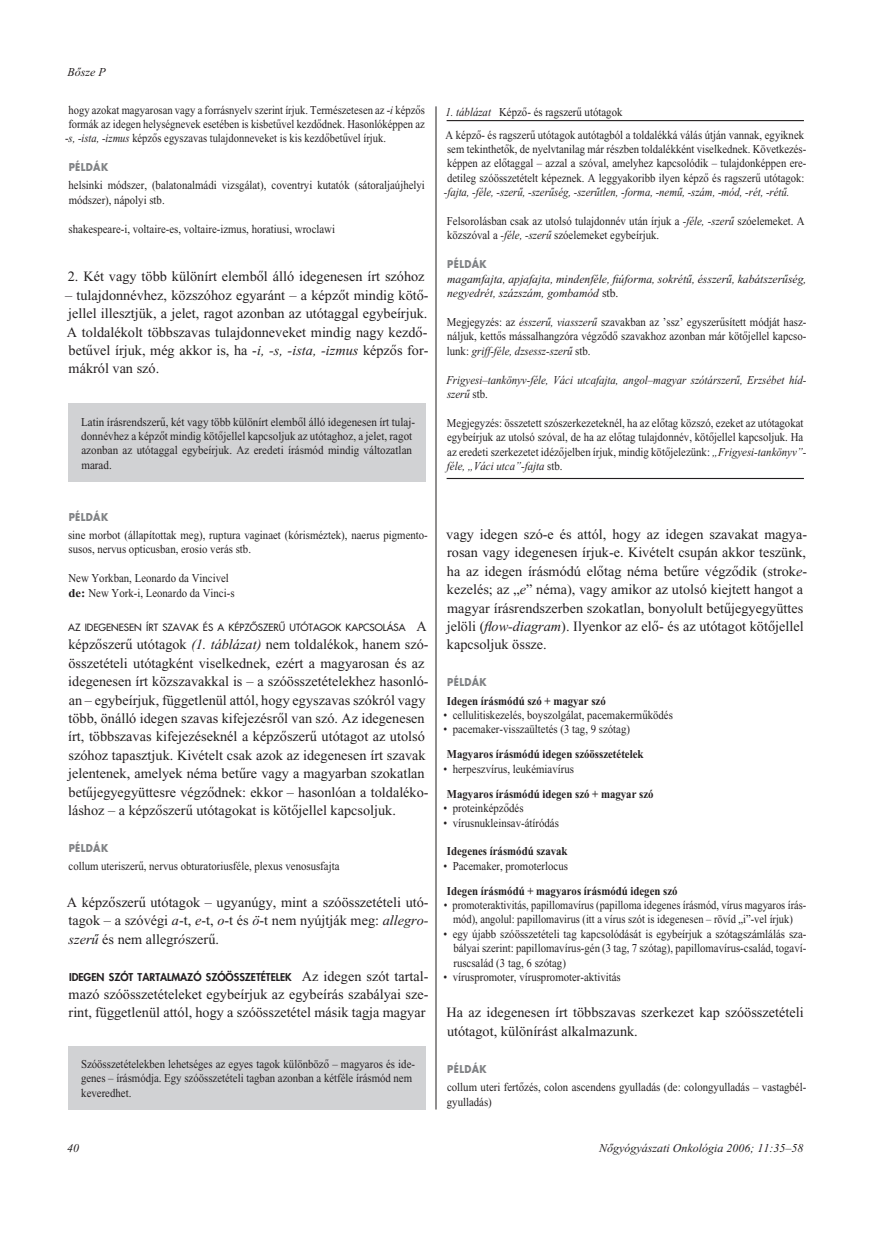
<style>
.page{position:relative;width:872px;height:1234px;background:#fff}
.page>*{position:absolute;margin:0;border:0;box-sizing:border-box;transform-origin:0 0}
.Kenyerbetu{font:14.25px/18.5px "Times New Roman PSH";color:#231f20}
.Példák{font:12px/14.4px "Times New Roman PSH";color:#231f20;scale:.9 1}
.Példák_behuzott{font:12px/14.4px "Times New Roman PSH";color:#231f20;scale:.9 1}
.Példák-2{font:12px/14.4px "Times New Roman PSH";color:#231f20;scale:.89 1}
.Megjegyzés{font:12px/14.4px "Times New Roman PSH";color:#231f20;text-align:justify;scale:.88 1}
.Doboz_szoveg{font:12px/14.4px "Times New Roman PSH";color:#231f20;scale:.92 1}
.Példák_behuzott-2{font:12px "Times New Roman PS Bold H";color:#231f20;scale:.9 1}
.Példák_behuzott-3{font:12px/14.4px "Times New Roman PSH";color:#231f20;text-align:center;scale:.87 1}
.Példák-3{font:12px/14.4px "Times New Roman PS Italic H";color:#231f20}
.Doboz_szoveg-2{font:12px/14.4px "Times New Roman PSH";color:#231f20;scale:.9 1}
.Megjegyzés-2{font:12px "Times New Roman PSH";color:#231f20;scale:.9 1}
.Példák-4{font:12px/14.4px "Times New Roman PS Italic H";color:#231f20;scale:.9 1}
.Abra_Tablazat{font:12px "Times New Roman PSH";color:#231f20;scale:.9 1}
.Kenyerbetu-2{font:10.5px "Futura Heavy H";color:#231f20}
.Példák_behuzott-4{font:10.5px "Futura Bold H";letter-spacing:.035em;color:#808285;scale:.9 1}
.Példák-5{font:10.5px "Futura Bold H";letter-spacing:.035em;color:#808285;scale:.9 1}
.Megjegyzés-3{font:10.5px "Futura Bold H";letter-spacing:.035em;color:#808285;scale:.9 1}
.Kenyerbetu-3{font:9.75px "Futura H";color:#231f20}
.s1{font-family:"Times New Roman PS Italic H"}
.s2{font-family:"Times New Roman PS Bold H"}
.s3{font-family:"Times New Roman PSH";font-size:14.25px}
.s4{font-family:"Times New Roman PSH"}
</style>
<div class="page">
<hr style="left:435px;top:106px;width:1px;height:1003px;background:#231f20">
<div style="left:68px;top:403px;width:357px;height:78px;background:#d1d2d4"></div>
<hr style="left:446px;top:120px;width:358px;height:1px;background:#231f20">
<hr style="left:446px;top:478px;width:358px;height:1px;background:#231f20">
<div style="left:68px;top:1045px;width:357px;height:64px;background:#d1d2d4"></div>
<p class="Példák-3" style="left:68px;top:65px;width:40px">Bôsze P</p>
<p class="Megjegyzés" style="left:65px;top:102px;width:410px">hogy azokat magyarosan vagy a forrásnyelv szerint írjuk. Természetesen az -<span class="s1">i</span> képzôs formák az idegen helységnevek esetében is kisbetûvel kezdôdnek. Hasonlóképpen az -<span class="s1">s, -ista, -izmus</span> képzôs egyszavas tulajdonneveket is kis kezdôbetûvel írjuk.</p>
<p class="Példák_behuzott-4" style="left:69px;top:160px;width:45px">PÉLDÁK</p>
<p class="Példák_behuzott" style="left:69px;top:178px;width:397px">helsinki módszer, (balatonalmádi vizsgálat), coventryi kutatók (sátoraljaújhelyi módszer), nápolyi stb.</p>
<p class="Példák_behuzott" style="left:69px;top:221px;width:297px">shakespeare-i, voltaire-es, voltaire-izmus, horatiusi, wroclawi</p>
<p class="Kenyerbetu" style="left:68px;top:267px;width:358px">2. Két vagy több különírt elembôl álló idegenesen írt szóhoz</p>
<p class="Kenyerbetu" style="left:65px;top:286px;width:365px">– tulajdonnévhez, közszóhoz egyaránt – a képzôt mindig kötô&shy;jellel illesztjük, a jelet, ragot azonban az utótaggal egybeírjuk.<br>A toldalékolt többszavas tulajdonneveket mindig nagy kezdô&shy;betûvel írjuk, még akkor is, ha -<span class="s1">i, -s, -ista, -izmus</span> képzôs for&shy;mákról van szó.</p>
<p class="Doboz_szoveg" style="left:81px;top:414px;width:364px">Latin írásrendszerû, két vagy több különírt elembôl álló idegenesen írt tulaj&shy;donnévhez a képzôt mindig kötôjellel kapcsoljuk az utótaghoz, a jelet, ragot azonban az utótaggal egybeírjuk. Az eredeti írásmód mindig változatlan marad.</p>
<p class="Példák-5" style="left:69px;top:509px;width:45px">PÉLDÁK</p>
<p class="Példák" style="left:68px;top:527px;width:400px">sine morbot (állapítottak meg), ruptura vaginaet (kórisméztek), naerus pigmento&shy;susos, nervus opticusban, erosio verás stb.</p>
<p class="Megjegyzés-2" style="left:68px;top:571px;width:180px">New Yorkban, Leonardo da Vincivel</p>
<p class="Példák" style="left:69px;top:585px;width:186px"><span class="s2">de:</span> New York-i, Leonardo da Vinci-s</p>
<p class="Kenyerbetu-3" style="left:68px;top:621px;width:360px">AZ IDEGENESEN ÍRT SZAVAK ÉS A KÉPZÔSZERÛ UTÓTAGOK KAPCSOLÁSA <span class="s3">A</span></p>
<p class="Kenyerbetu" style="left:68px;top:635px;width:362px">képzôszerû utótagok <span class="s1">(1. táblázat)</span> nem toldalékok, hanem szó&shy;összetételi utótagként viselkednek, ezért a magyarosan és az idegenesen írt közszavakkal is – a szóösszetételekhez hasonló&shy;an – egybeírjuk, függetlenül attól, hogy egyszavas szókról vagy több, önálló idegen szavas kifejezésrôl van szó. Az idegenesen írt, többszavas kifejezéseknél a képzôszerû utótagot az utolsó szóhoz tapasztjuk. Kivételt csak azok az idegenesen írt szavak jelentenek, amelyek néma betûre vagy a magyarban szokatlan betûjegyegyüttesre végzôdnek: ekkor – hasonlóan a toldaléko&shy;láshoz – a képzôszerû utótagokat is kötôjellel kapcsoljuk.</p>
<p class="Megjegyzés-3" style="left:69px;top:840px;width:45px">PÉLDÁK</p>
<p class="Megjegyzés-2" style="left:69px;top:859px;width:302px">collum uteriszerû, nervus obturatoriusféle, plexus venosusfajta</p>
<p class="Kenyerbetu" style="left:67px;top:892px;width:363px;text-align:justify">A képzôszerû utótagok – ugyanúgy, mint a szóösszetételi utó&shy;tagok – a szóvégi <span class="s1">a</span>-t, <span class="s1">e</span>-t, <span class="s1">o</span>-t és <span class="s1">ö</span>-t nem nyújtják meg: <span class="s1">allegro&shy;szerû</span> és nem allegr<span class="s1">ó</span>szerû.</p>
<p class="Kenyerbetu-2" style="left:69px;top:969px;width:361px">IDEGEN SZÓT TARTALMAZÓ SZÓÖSSZETÉTELEK <span class="s3">Az idegen szót tartal-</span></p>
<p class="Kenyerbetu" style="left:69px;top:984px;width:361px">mazó szóösszetételeket egybeírjuk az egybeírás szabályai sze&shy;rint, függetlenül attól, hogy a szóösszetétel másik tagja magyar</p>
<p class="Doboz_szoveg-2" style="left:81px;top:1056px;width:373px">Szóösszetételekben lehetséges az egyes tagok különbözô – magyaros és ide&shy;genes – írásmódja. Egy szóösszetételi tagban azonban a kétféle írásmód nem keveredhet.</p>
<p class="Példák-3" style="left:67px;top:1140px;width:13px">40</p>
<p class="Abra_Tablazat" style="left:445px;top:105px;width:198px"><span class="s1">1. táblázat</span> Képzô- és ragszerû utótagok</p>
<p class="Példák-2" style="left:444px;top:127px;width:409px">A képzô- és ragszerû utótagok autótagból a toldalékká válás útján vannak, egyiknek sem tekinthetôk, de nyelvtanilag már részben toldalékként viselkednek. Következés&shy;képpen az elôtaggal – azzal a szóval, amelyhez kapcsolódik – tulajdonképpen ere&shy;detileg szóösszetételt képeznek. A leggyakoribb ilyen képzô és ragszerû utótagok: <span class="s1">-fajta, -féle, -szerû, -szerûség, -szerûtlen, -forma, -nemû, -szám, -mód, -rét, -rétû.</span></p>
<p class="Példák" style="left:447px;top:214px;width:399px">Felsorolásban csak az utolsó tulajdonnév után írjuk a <span class="s1">-féle, -szerû</span> szóelemeket. A közszóval a <span class="s1">-féle, -szerû</span> szóelemeket egybeírjuk.</p>
<p class="Példák-5" style="left:447px;top:257px;width:45px">PÉLDÁK</p>
<p class="Példák-3" style="left:447px;top:271px;width:361px">magamfajta, apjafajta, mindenféle, fiúforma, sokrétû, ésszerû, kabátszerûség, negyedrét, százszám, gombamód <span class="s4">stb.</span></p>
<p class="Példák" style="left:447px;top:314px;width:401px;text-align:justify">Megjegyzés: az <span class="s1">ésszerû, viasszerû</span> szavakban az ’ssz’ egyszerûsített módját hasz&shy;náljuk, kettôs mássalhangzóra végzôdô szavakhoz azonban már kötôjellel kapcso&shy;lunk: <span class="s1">griff-féle, dzsessz-szerû</span> stb.</p>
<p class="Példák-4" style="left:446px;top:372px;width:401px">Frigyesi–tankönyv-féle, Váci utcafajta, angol–magyar szótárszerû, Erzsébet híd&shy;szerû <span class="s4">stb.</span></p>
<p class="Példák" style="left:447px;top:415px;width:401px">Megjegyzés: összetett szószerkezeteknél, ha az elôtag közszó, ezeket az utótagokat egybeírjuk az utolsó szóval, de ha az elôtag tulajdonnév, kötôjellel kapcsoljuk. Ha az eredeti szerkezetet idézôjelben írjuk, mindig kötôjelezünk: <span class="s1">„Frigyesi-tankönyv”- féle, „Váci utca”-fajta</span> stb.</p>
<p class="Kenyerbetu" style="left:446px;top:525px;width:362px">vagy idegen szó-e és attól, hogy az idegen szavakat magya&shy;rosan vagy idegenesen írjuk-e. Kivételt csupán akkor teszünk, ha az idegen írásmódú elôtag néma betûre végzôdik (strok<span class="s1">e&shy;</span>kezelés; az „<span class="s1">e</span>” néma), vagy amikor az utolsó kiejtett hangot a magyar írásrendszerben szokatlan, bonyolult betûjegyegyüttes jelöli (<span class="s1">flow-diagram</span>). Ilyenkor az elô- és az utótagot kötôjellel kapcsoljuk össze.</p>
<p class="Példák_behuzott-4" style="left:447px;top:675px;width:45px">PÉLDÁK</p>
<p class="Példák_behuzott-2" style="left:447px;top:693px;width:178px">Idegen írásmódú szó + magyar szó</p>
<p class="Példák_behuzott" style="left:443px;top:707px;width:256px">• cellulitiskezelés, boyszolgálat, pacemakermûködés</p>
<p class="Példák_behuzott" style="left:443px;top:722px;width:209px">• pacemaker-visszaültetés (3 tag, 9 szótag)</p>
<p class="Példák_behuzott-2" style="left:447px;top:747px;width:220px">Magyaros írásmódú idegen szóösszetételek</p>
<p class="Példák_behuzott" style="left:443px;top:761px;width:146px">• herpeszvírus, leukémiavírus</p>
<p class="Példák_behuzott-2" style="left:447px;top:786px;width:231px">Magyaros írásmódú idegen szó + magyar szó</p>
<p class="Példák_behuzott" style="left:443px;top:800px;width:90px">• proteinképzôdés</p>
<p class="Példák_behuzott" style="left:443px;top:815px;width:130px">• vírusnukleinsav-átíródás</p>
<p class="Példák_behuzott-2" style="left:447px;top:844px;width:136px">Idegenes írásmódú szavak</p>
<p class="Példák_behuzott" style="left:443px;top:858px;width:140px">• Pacemaker, promoterlocus</p>
<p class="Példák_behuzott-2" style="left:447px;top:883px;width:258px">Idegen írásmódú + magyaros írásmódú idegen szó</p>
<p class="Példák_behuzott-3" style="left:443px;top:897px;width:418px">• promoteraktivitás, papillomavírus (papilloma idegenes írásmód, vírus magyaros írás&shy;mód), angolul: papillomavirus (itt a vírus szót is idegenesen – rövíd „i”-vel írjuk)</p>
<p class="Példák_behuzott" style="left:453px;top:926px;width:394px;text-align:justify;text-indent:-10px">• egy újabb szóösszetételi tag kapcsolódását is egybeírjuk a szótagszámlálás sza&shy;bályai szerint: papillomavírus-gén (3 tag, 7 szótag), papillomavírus-család, togaví&shy;ruscsalád (3 tag, 6 szótag)</p>
<p class="Példák_behuzott" style="left:443px;top:969px;width:198px">• víruspromoter, víruspromoter-aktivitás</p>
<p class="Kenyerbetu" style="left:446px;top:1003px;width:358px">Ha az idegenesen írt többszavas szerkezet kap szóösszetételi utótagot, különírást alkalmazunk.</p>
<p class="Példák_behuzott-4" style="left:447px;top:1061px;width:45px">PÉLDÁK</p>
<p class="Példák_behuzott" style="left:447px;top:1079px;width:401px">collum uteri fertôzés, colon ascendens gyulladás (de: colongyulladás – vastagbél&shy;gyulladás)</p>
<p class="Példák-3" style="left:599px;top:1140px;width:206px">Nôgyógyászati Onkológia 2006; 11:35–58</p>
</div>
